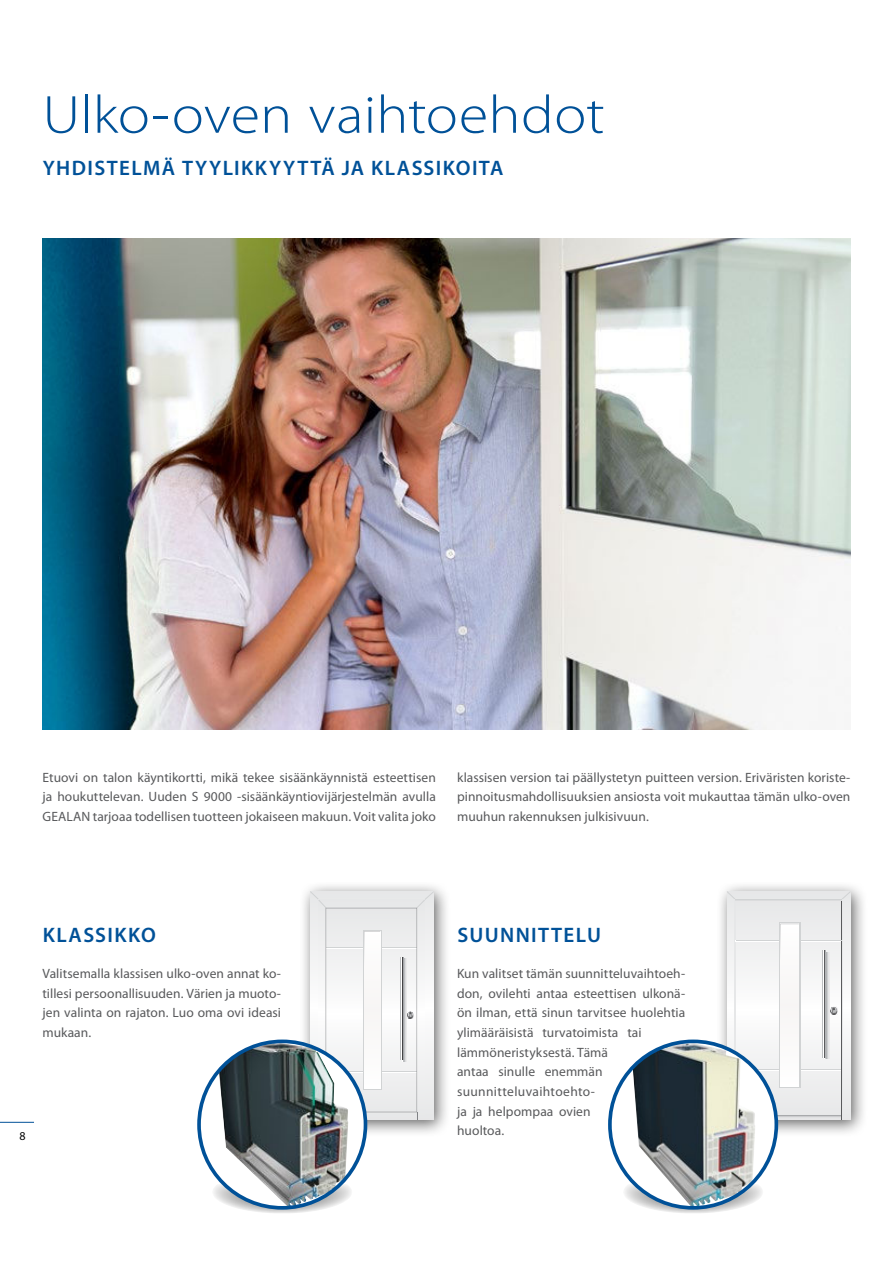
<style>
.page{position:relative;width:893px;height:1263px;background:#fff}
.page>*{position:absolute;margin:0;border:0;box-sizing:border-box;transform-origin:0 0}
.t1{font:300 54px "Myriad Pro";color:#005198;scale:1.11 1}
.t2{font:600 21px "Myriad Pro";letter-spacing:.065em;color:#005198}
.t3{font:13.5px/19.6px "Myriad Pro";letter-spacing:.005em;color:#58595b;text-align:justify}
.t4{font:12px "Myriad Pro";color:#000}
</style>
<div class="page">
<img style="left:43px;top:239px;width:807px;height:491px">
<svg style="left:624px;top:1184px;width:138px;height:29px"></svg>
<svg style="left:213px;top:1186px;width:138px;height:27px"></svg>
<hr style="left:0;top:1122px;width:34px;height:1px;background:#005198">
<div style="left:299px;top:880px;width:152px;height:257px;background:#000;opacity:.6"></div>
<svg style="left:310px;top:891px;width:124px;height:229px"></svg>
<div style="left:199px;top:1041px;width:166px;height:167px;background:#fff;border-radius:50%"></div>
<img style="left:216px;top:1041px;width:132px;height:167px">
<div style="left:197px;top:1039px;width:170px;height:171px;border:4px solid #005198;border-radius:50%"></div>
<div style="left:716px;top:880px;width:151px;height:257px;background:#000;opacity:.6"></div>
<svg style="left:727px;top:891px;width:123px;height:229px;fill:#ededee"></svg>
<svg style="left:727px;top:891px;width:9px;height:9px"></svg>
<svg style="left:841px;top:891px;width:9px;height:9px"></svg>
<svg style="left:736px;top:901px;width:105px;height:214px;fill:#f1f1f2"></svg>
<svg style="left:824px;top:952px;width:5px;height:107px"></svg>
<svg style="left:822px;top:951px;width:4px;height:106px"></svg>
<svg style="left:778px;top:1115px;width:63px;height:5px"></svg>
<hr style="left:735px;top:900px;width:1px;height:220px;background:#fff">
<hr style="left:841px;top:900px;width:1px;height:220px;background:#fff">
<hr style="left:736px;top:900px;width:105px;height:1px;background:#fff">
<hr style="left:736px;top:940px;width:105px;height:1px;background:#d1d3d4">
<hr style="left:736px;top:1069px;width:105px;height:1px;background:#d1d3d4">
<div style="left:779px;top:923px;width:21px;height:165px;background:#d1d3d4"></div>
<div style="left:780px;top:924px;width:19px;height:163px;background:#faf8f8"></div>
<div style="left:780px;top:924px;width:19px;height:36px;background:#fdfcfc"></div>
<svg style="left:830px;top:1007px;width:8px;height:7px"></svg>
<div style="left:610px;top:1041px;width:166px;height:167px;background:#fff;border-radius:50%"></div>
<img style="left:633px;top:1042px;width:122px;height:166px">
<div style="left:608px;top:1039px;width:170px;height:171px;border:4px solid #005198;border-radius:50%"></div>
<h1 class="t1" style="left:43px;top:89px;width:508px">Ulko-oven vaihtoehdot</h1>
<h2 class="t2" style="left:43px;top:157px;width:462px">YHDISTELMÄ TYYLIKKYYTTÄ JA KLASSIKOITA</h2>
<p class="t3" style="left:43px;top:768px;width:395px">Etuovi on talon käyntikortti, mikä tekee sisäänkäynnistä esteettisen ja houkuttelevan. Uuden S 9000 -sisäänkäyntiovijärjestelmän avulla GEALAN tarjoaa todellisen tuotteen jokaiseen makuun. Voit valita joko</p>
<p class="t3" style="left:457px;top:768px;width:395px">klassisen version tai päällystetyn puitteen version. Eriväristen koriste&shy;pinnoitusmahdollisuuksien ansiosta voit mukauttaa tämän ulko-oven muuhun rakennuksen julkisivuun.</p>
<h2 class="t2" style="left:43px;top:924px;width:115px">KLASSIKKO</h2>
<p class="t3" style="left:43px;top:964px;width:240px">Valitsemalla klassisen ulko-oven annat ko&shy;tillesi persoonallisuuden. Värien ja muoto&shy;jen valinta on rajaton. Luo oma ovi ideasi mukaan.</p>
<p class="t4" style="left:19px;top:1130px;width:8px">8</p>
<h2 class="t2" style="left:457px;top:924px;width:145px">SUUNNITTELU</h2>
<p class="t3" style="left:457px;top:964px;width:230px;text-align:left">Kun valitset tämän suunnitteluvaihtoeh&shy;don, ovilehti antaa esteettisen ulkonä&shy;ön ilman, että sinun tarvitsee huolehtia ylimääräisistä turvatoimista tai lämmöneristyksestä. Tämä<br>antaa sinulle enemmän suunnitteluvaihtoehto-<br>ja ja helpompaa ovien<br>huoltoa.</p>
</div>
